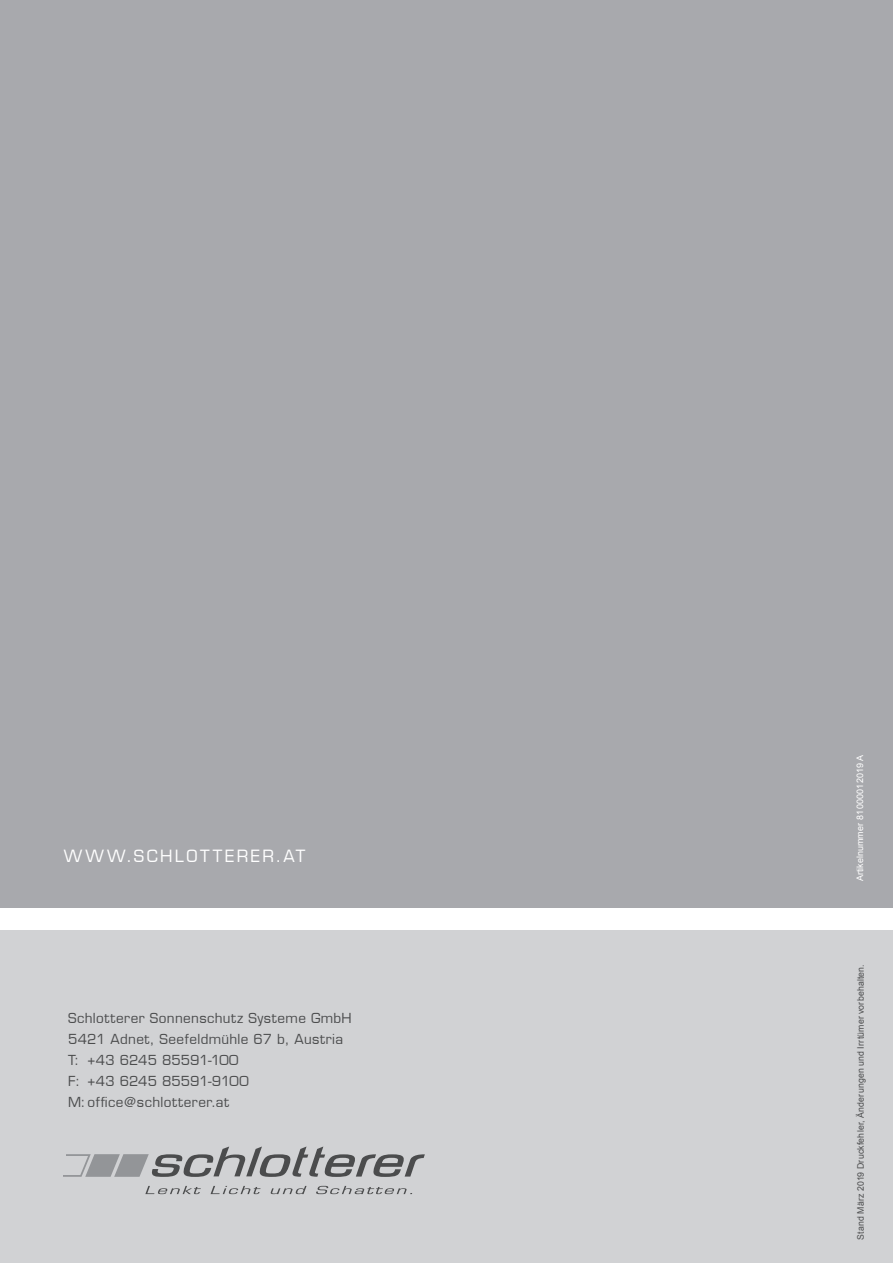
<style>
.page{position:relative;width:893px;height:1263px;background:#fff}
.page>*{position:absolute;margin:0;border:0;box-sizing:border-box;transform-origin:0 0}
.t1{font:16.5px "Eurostile LT";letter-spacing:.155em;color:#fff}
.t2{font:13.5px/21px "Eurostile LT";letter-spacing:.025em;color:#4b4c4d}
.t3{font:9px "Arial";letter-spacing:.02em;color:#4b4c4d}
.t4{font:9px "Arial";color:#fff}
</style>
<div class="page">
<div style="left:0;top:930px;width:893px;height:333px;background:#d1d2d4"></div>
<svg style="left:64px;top:1146px;width:361px;height:49px"></svg>
<div style="left:0;top:0;width:893px;height:909px;background:#a8a9ad"></div>
<hr style="left:892px;top:0;width:1px;height:348px;background:#d1d2d4">
<p class="t1" style="left:64px;top:847px;width:243px">WWW.SCHLOTTERER.AT</p>
<p class="t2" style="left:68px;top:1008px;width:285px">Schlotterer Sonnenschutz Systeme GmbH<br>5421 Adnet, Seefeldmühle 67 b, Austria<br>T: +43 6245 85591-100<br>F: +43 6245 85591-9100<br>M: office@schlotterer.at</p>
<p class="t4" style="left:857px;top:881px;width:128px;rotate:-90deg">Artikelnummer 81 00001 2019 A</p>
<p class="t3" style="left:857px;top:1240px;width:277px;rotate:-90deg">Stand März 2019 Druckfehler, Änderungen und Irrtümer vorbehalten.</p>
</div>
